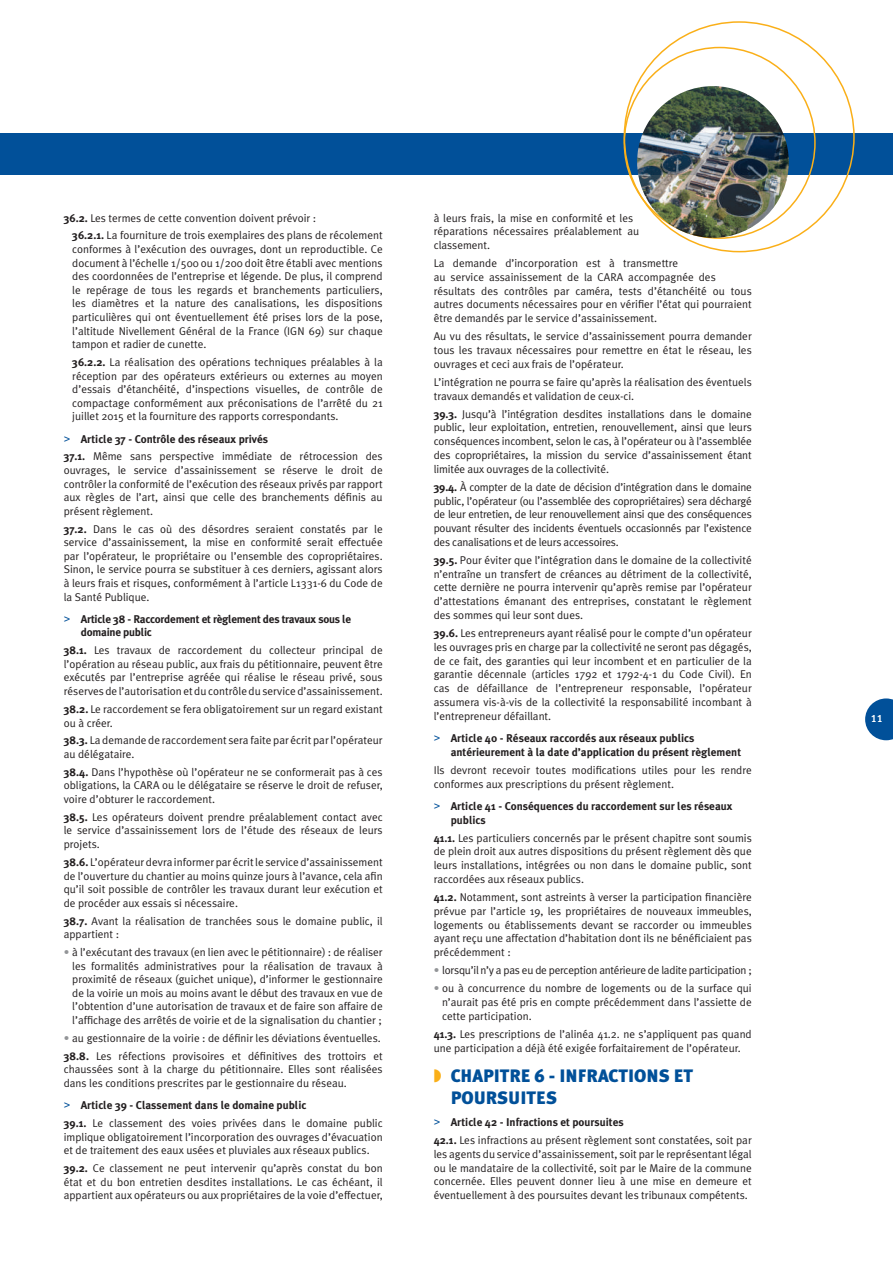
<style>
.page{position:relative;width:893px;height:1263px;background:#fff}
.page>*{position:absolute;margin:0;border:0;box-sizing:border-box;transform-origin:0 0}
.t1{font:900 18px/21.9px "Meta Plus";color:#015099}
.t2{font:11.25px/13.6px "Meta Plus Normal";color:#231f20;text-align:justify}
.t3{font:700 11.25px/13.8px "Meta Plus";color:#231f20}
.t4{font:700 11.25px/13.6px "Meta Plus";letter-spacing:-.02em;color:#231f20}
.t5{font:11.25px "Meta Plus Normal";letter-spacing:-.02em;color:#231f20}
.t6{font:700 10.5px "Officina Sans Std";color:#fff}
.s1{font-family:"Meta Plus";font-weight:700}
.s2{font-family:"Microsoft Sans Serif";font-weight:400;color:#015099}
.s3{color:#939598}
.s4{color:#faaf18}
</style>
<div class="page">
<svg style="left:865px;top:698px;width:28px;height:42px"></svg>
<div style="left:0;top:133px;width:893px;height:42px;background:#015099"></div>
<img style="left:637px;top:86px;width:152px;height:152px;border-radius:76px">
<p class="t2" style="left:72px;top:209px;width:312px;line-height:17.9px;text-indent:-9px"><span class="s1">36.2.</span> Les termes de cette convention doivent prévoir :<br><span class="s1">36.2.1.</span> La fourniture de trois exemplaires des plans de récolement</p>
<p class="t2" style="left:72px;top:242px;width:312px">conformes à l’exécution des ouvrages, dont un reproductible. Ce document à l’échelle 1/500 ou 1/200 doit être établi avec mentions des coordonnées de l’entreprise et légende. De plus, il comprend le repérage de tous les regards et branchements particuliers, les diamètres et la nature des canalisations, les dispositions particulières qui ont éventuellement été prises lors de la pose, l’altitude Nivellement Général de la France (IGN 69) sur chaque tampon et radier de cunette.</p>
<p class="t2" style="left:72px;top:355px;width:312px"><span class="s1">36.2.2.</span> La réalisation des opérations techniques préalables à la réception par des opérateurs extérieurs ou externes au moyen d’essais d’étanchéité, d’inspections visuelles, de contrôle de compactage conformément aux préconisations de l’arrêté du 21 juillet 2015 et la fourniture des rapports correspondants.</p>
<p class="t3" style="left:64px;top:432px;width:206px"><span class="s2">&gt;</span> Article 37 - Contrôle des réseaux privés</p>
<p class="t2" style="left:64px;top:450px;width:320px"><span class="s1">37.1.</span> Même sans perspective immédiate de rétrocession des ouvrages, le service d’assainissement se réserve le droit de contrôler la conformité de l’exécution des réseaux privés par rapport aux règles de l’art, ainsi que celle des branchements définis au présent règlement.</p>
<p class="t2" style="left:64px;top:522px;width:320px"><span class="s1">37.2.</span> Dans le cas où des désordres seraient constatés par le service d’assainissement, la mise en conformité serait effectuée par l’opérateur, le propriétaire ou l’ensemble des copropriétaires.<br>Sinon, le service pourra se substituer à ces derniers, agissant alors à leurs frais et risques, conformément à l’article L1331-6 du Code de la Santé Publique.</p>
<p class="t4" style="left:81px;top:612px;width:272px;text-indent:-17px"><span class="s2">&gt;</span> Article 38 - Raccordement et règlement des travaux sous le domaine public</p>
<p class="t2" style="left:64px;top:643px;width:320px"><span class="s1">38.1.</span> Les travaux de raccordement du collecteur principal de l’opération au réseau public, aux frais du pétitionnaire, peuvent être exécutés par l’entreprise agréée qui réalise le réseau privé, sous réserves de l’autorisation et du contrôle du service d’assainissement.</p>
<p class="t2" style="left:64px;top:702px;width:320px"><span class="s1">38.2.</span> Le raccordement se fera obligatoirement sur un regard existant ou à créer.</p>
<p class="t2" style="left:64px;top:733px;width:320px"><span class="s1">38.3.</span> La demande de raccordement sera faite par écrit par l’opérateur au délégataire.</p>
<p class="t2" style="left:64px;top:765px;width:320px"><span class="s1">38.4.</span> Dans l’hypothèse où l’opérateur ne se conformerait pas à ces obligations, la CARA ou le délégataire se réserve le droit de refuser, voire d’obturer le raccordement.</p>
<p class="t2" style="left:64px;top:810px;width:320px"><span class="s1">38.5.</span> Les opérateurs doivent prendre préalablement contact avec le service d’assainissement lors de l’étude des réseaux de leurs projets.</p>
<p class="t2" style="left:64px;top:855px;width:320px"><span class="s1">38.6.</span> L’opérateur devra informer par écrit le service d’assainissement de l’ouverture du chantier au moins quinze jours à l’avance, cela afin qu’il soit possible de contrôler les travaux durant leur exécution et de procéder aux essais si nécessaire.</p>
<p class="t2" style="left:64px;top:914px;width:320px"><span class="s1">38.7.</span> Avant la réalisation de tranchées sous le domaine public, il appartient :</p>
<p class="t2" style="left:72px;top:945px;width:312px;text-indent:-9px"><span class="s3">•</span> à l’exécutant des travaux (en lien avec le pétitionnaire) : de réaliser les formalités administratives pour la réalisation de travaux à proximité de réseaux (guichet unique), d’informer le gestionnaire de la voirie un mois au moins avant le début des travaux en vue de l’obtention d’une autorisation de travaux et de faire son affaire de l’affichage des arrêtés de voirie et de la signalisation du chantier ;</p>
<p class="t2" style="left:64px;top:1029px;width:320px;line-height:17.9px"><span class="s3">•</span> au gestionnaire de la voirie : de définir les déviations éventuelles.<br><span class="s1">38.8.</span> Les réfections provisoires et définitives des trottoirs et</p>
<p class="t2" style="left:64px;top:1062px;width:320px">chaussées sont à la charge du pétitionnaire. Elles sont réalisées dans les conditions prescrites par le gestionnaire du réseau.</p>
<p class="t3" style="left:64px;top:1098px;width:244px"><span class="s2">&gt;</span> Article 39 - Classement dans le domaine public</p>
<p class="t2" style="left:64px;top:1116px;width:320px"><span class="s1">39.1.</span> Le classement des voies privées dans le domaine public implique obligatoirement l’incorporation des ouvrages d’évacuation et de traitement des eaux usées et pluviales aux réseaux publics.</p>
<p class="t2" style="left:64px;top:1161px;width:320px"><span class="s1">39.2.</span> Ce classement ne peut intervenir qu’après constat du bon état et du bon entretien desdites installations. Le cas échéant, il appartient aux opérateurs ou aux propriétaires de la voie d’effectuer,</p>
<p class="t2" style="left:434px;top:211px;width:207px;text-align:left">à leurs frais, la mise en conformité et les réparations nécessaires préalablement au classement.</p>
<p class="t2" style="left:434px;top:256px;width:320px;text-align:left">La demande d’incorporation est à transmettre<br>au service assainissement de la CARA accompagnée des résultats des contrôles par caméra, tests d’étanchéité ou tous autres documents nécessaires pour en vérifier l’état qui pourraient être demandés par le service d’assainissement.</p>
<p class="t2" style="left:434px;top:329px;width:320px">Au vu des résultats, le service d’assainissement pourra demander tous les travaux nécessaires pour remettre en état le réseau, les ouvrages et ceci aux frais de l’opérateur.</p>
<p class="t2" style="left:434px;top:375px;width:320px">L’intégration ne pourra se faire qu’après la réalisation des éventuels travaux demandés et validation de ceux-ci.</p>
<p class="t2" style="left:434px;top:407px;width:320px"><span class="s1">39.3.</span> Jusqu’à l’intégration desdites installations dans le domaine public, leur exploitation, entretien, renouvellement, ainsi que leurs conséquences incombent, selon le cas, à l’opérateur ou à l’assemblée des copropriétaires, la mission du service d’assainissement étant limitée aux ouvrages de la collectivité.</p>
<p class="t2" style="left:434px;top:480px;width:320px"><span class="s1">39.4.</span> À compter de la date de décision d’intégration dans le domaine public, l’opérateur (ou l’assemblée des copropriétaires) sera déchargé de leur entretien, de leur renouvellement ainsi que des conséquences pouvant résulter des incidents éventuels occasionnés par l’existence des canalisations et de leurs accessoires.</p>
<p class="t2" style="left:434px;top:553px;width:320px"><span class="s1">39.5.</span> Pour éviter que l’intégration dans le domaine de la collectivité n’entraîne un transfert de créances au détriment de la collectivité, cette dernière ne pourra intervenir qu’après remise par l’opérateur d’attestations émanant des entreprises, constatant le règlement des sommes qui leur sont dues.</p>
<p class="t2" style="left:434px;top:626px;width:320px"><span class="s1">39.6.</span> Les entrepreneurs ayant réalisé pour le compte d’un opérateur les ouvrages pris en charge par la collectivité ne seront pas dégagés, de ce fait, des garanties qui leur incombent et en particulier de la garantie décennale (articles 1792 et 1792-4-1 du Code Civil). En cas de défaillance de l’entrepreneur responsable, l’opérateur assumera vis-à-vis de la collectivité la responsabilité incombant à l’entrepreneur défaillant.</p>
<p class="t3" style="left:451px;top:731px;width:292px;text-indent:-17px"><span class="s2">&gt;</span> Article 40 - Réseaux raccordés aux réseaux publics antérieurement à la date d’application du présent règlement</p>
<p class="t2" style="left:434px;top:763px;width:320px">Ils devront recevoir toutes modifications utiles pour les rendre conformes aux prescriptions du présent règlement.</p>
<p class="t3" style="left:451px;top:799px;width:283px;text-indent:-17px"><span class="s2">&gt;</span> Article 41 - Conséquences du raccordement sur les réseaux publics</p>
<p class="t2" style="left:434px;top:831px;width:320px"><span class="s1">41.1.</span> Les particuliers concernés par le présent chapitre sont soumis de plein droit aux autres dispositions du présent règlement dès que leurs installations, intégrées ou non dans le domaine public, sont raccordées aux réseaux publics.</p>
<p class="t2" style="left:434px;top:890px;width:320px"><span class="s1">41.2.</span> Notamment, sont astreints à verser la participation financière prévue par l’article 19, les propriétaires de nouveaux immeubles, logements ou établissements devant se raccorder ou immeubles ayant reçu une affectation d’habitation dont ils ne bénéficiaient pas précédemment :</p>
<p class="t5" style="left:434px;top:964px;width:320px"><span class="s3">•</span> lorsqu’il n’y a pas eu de perception antérieure de ladite participation ;</p>
<p class="t2" style="left:442px;top:981px;width:311px;text-indent:-9px"><span class="s3">•</span> ou à concurrence du nombre de logements ou de la surface qui n’aurait pas été pris en compte précédemment dans l’assiette de cette participation.</p>
<p class="t2" style="left:434px;top:1027px;width:320px"><span class="s1">41.3.</span> Les prescriptions de l’alinéa 41.2. ne s’appliquent pas quand une participation a déjà été exigée forfaitairement de l’opérateur.</p>
<h1 class="t1" style="left:451px;top:1065px;width:244px;text-indent:-17px"><span class="s4">◗</span> CHAPITRE 6 - INFRACTIONS ET<br>POURSUITES</h1>
<p class="t3" style="left:434px;top:1115px;width:191px"><span class="s2">&gt;</span> Article 42 - Infractions et poursuites</p>
<p class="t2" style="left:434px;top:1133px;width:320px"><span class="s1">42.1.</span> Les infractions au présent règlement sont constatées, soit par les agents du service d’assainissement, soit par le représentant légal ou le mandataire de la collectivité, soit par le Maire de la commune concernée. Elles peuvent donner lieu à une mise en demeure et éventuellement à des poursuites devant les tribunaux compétents.</p>
<p class="t6" style="left:871px;top:712px;width:13px">11</p>
</div>
